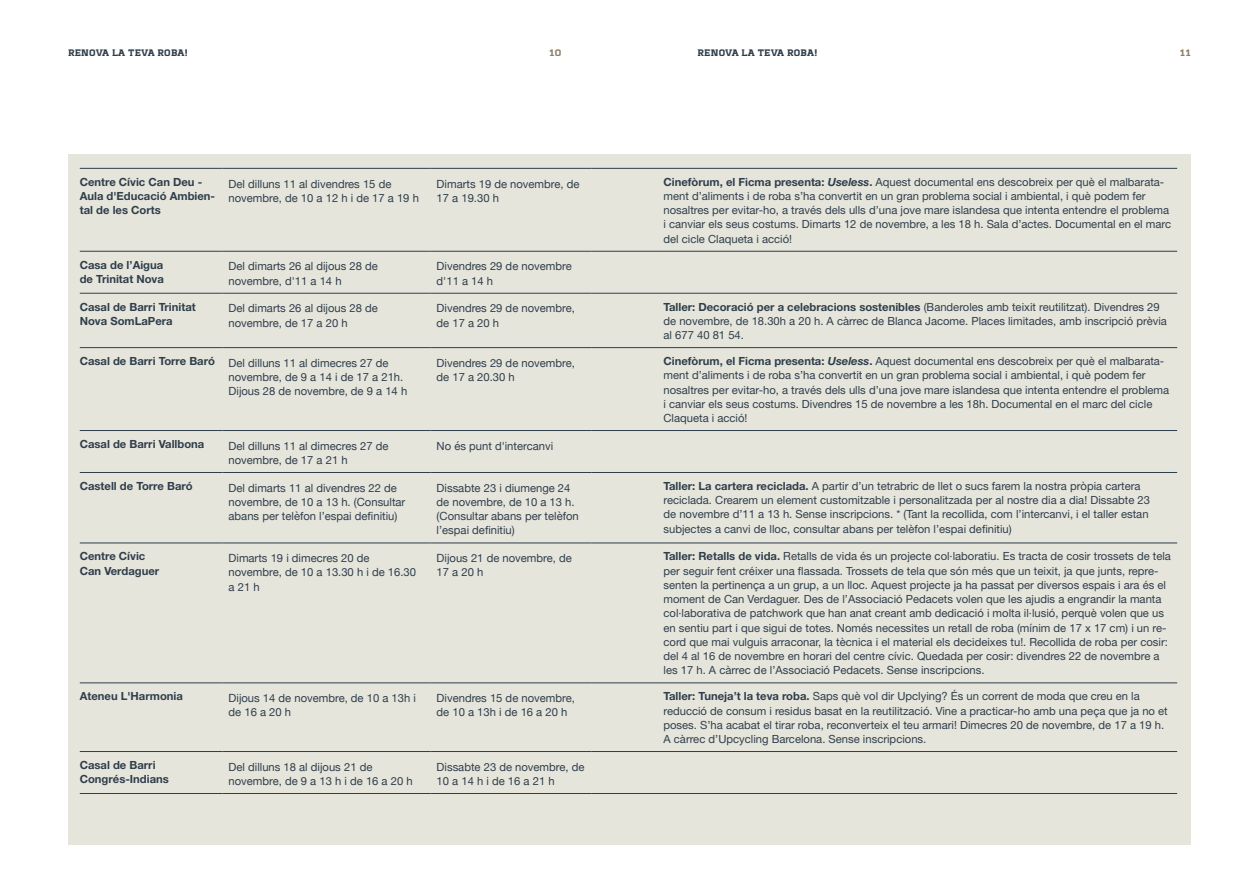
<style>
.page{position:relative;width:1259px;height:893px;background:#fff}
.page>*{position:absolute;margin:0;border:0;box-sizing:border-box;transform-origin:0 0}
.t1{font:900 12px "Abula";letter-spacing:.015em;color:#2f3e4b}
.t2{font:900 12px "Abula";color:#8d7d65}
.t3{font:11.25px/14.2px "Helvetica Neue";color:#2f3e4b}
.t4{font:11.25px/14.2px "Helvetica Neue";color:#2f3e4b}
.t5{font:700 11.25px/14.2px "Helvetica Neue";color:#2f3e4b}
.s1{font-weight:700}
.s2{font-weight:700;font-style:italic}
</style>
<div class="page">
<div style="left:68px;top:154px;width:1123px;height:691px;background:#e6e5dc"></div>
<hr style="left:80px;top:168px;width:143px;height:1px;background:#2f3e4b">
<hr style="left:223px;top:168px;width:208px;height:1px;background:#2f3e4b">
<hr style="left:431px;top:168px;width:160px;height:1px;background:#2f3e4b">
<hr style="left:591px;top:168px;width:586px;height:1px;background:#2f3e4b">
<hr style="left:80px;top:251px;width:143px;height:1px;background:#2f3e4b">
<hr style="left:223px;top:251px;width:208px;height:1px;background:#2f3e4b">
<hr style="left:431px;top:251px;width:160px;height:1px;background:#2f3e4b">
<hr style="left:591px;top:251px;width:586px;height:1px;background:#2f3e4b">
<hr style="left:80px;top:293px;width:143px;height:1px;background:#2f3e4b">
<hr style="left:223px;top:293px;width:208px;height:1px;background:#2f3e4b">
<hr style="left:431px;top:293px;width:160px;height:1px;background:#2f3e4b">
<hr style="left:591px;top:293px;width:586px;height:1px;background:#2f3e4b">
<hr style="left:80px;top:347px;width:143px;height:1px;background:#2f3e4b">
<hr style="left:223px;top:347px;width:208px;height:1px;background:#2f3e4b">
<hr style="left:431px;top:347px;width:160px;height:1px;background:#2f3e4b">
<hr style="left:591px;top:347px;width:586px;height:1px;background:#2f3e4b">
<hr style="left:80px;top:430px;width:143px;height:1px;background:#2f3e4b">
<hr style="left:223px;top:430px;width:208px;height:1px;background:#2f3e4b">
<hr style="left:431px;top:430px;width:160px;height:1px;background:#2f3e4b">
<hr style="left:591px;top:430px;width:586px;height:1px;background:#2f3e4b">
<hr style="left:80px;top:472px;width:143px;height:1px;background:#2f3e4b">
<hr style="left:223px;top:472px;width:208px;height:1px;background:#2f3e4b">
<hr style="left:431px;top:472px;width:160px;height:1px;background:#2f3e4b">
<hr style="left:591px;top:472px;width:586px;height:1px;background:#2f3e4b">
<hr style="left:80px;top:543px;width:143px;height:1px;background:#2f3e4b">
<hr style="left:223px;top:543px;width:208px;height:1px;background:#2f3e4b">
<hr style="left:431px;top:543px;width:160px;height:1px;background:#2f3e4b">
<hr style="left:591px;top:543px;width:586px;height:1px;background:#2f3e4b">
<hr style="left:80px;top:682px;width:143px;height:1px;background:#2f3e4b">
<hr style="left:223px;top:682px;width:208px;height:1px;background:#2f3e4b">
<hr style="left:431px;top:682px;width:160px;height:1px;background:#2f3e4b">
<hr style="left:591px;top:682px;width:586px;height:1px;background:#2f3e4b">
<hr style="left:80px;top:751px;width:143px;height:1px;background:#2f3e4b">
<hr style="left:223px;top:751px;width:208px;height:1px;background:#2f3e4b">
<hr style="left:431px;top:751px;width:160px;height:1px;background:#2f3e4b">
<hr style="left:591px;top:751px;width:586px;height:1px;background:#2f3e4b">
<hr style="left:80px;top:793px;width:143px;height:1px;background:#2f3e4b">
<hr style="left:223px;top:793px;width:208px;height:1px;background:#2f3e4b">
<hr style="left:431px;top:793px;width:160px;height:1px;background:#2f3e4b">
<hr style="left:591px;top:793px;width:586px;height:1px;background:#2f3e4b">
<p class="t1" style="left:68px;top:46px;width:121px">RENOVA LA TEVA ROBA!</p>
<p class="t2" style="left:549px;top:46px;width:14px">10</p>
<p class="t1" style="left:697px;top:46px;width:121px">RENOVA LA TEVA ROBA!</p>
<p class="t2" style="left:1179px;top:46px;width:13px">11</p>
<p class="t5" style="left:80px;top:174px;width:137px">Centre Cívic Can Deu -<br>Aula d'Educació Ambien&shy;tal de les Corts</p>
<p class="t4" style="left:229px;top:177px;width:192px">Del dilluns 11 al divendres 15 de novembre, de 10 a 12 h i de 17 a 19 h</p>
<p class="t4" style="left:437px;top:177px;width:144px">Dimarts 19 de novembre, de<br>17 a 19.30 h</p>
<p class="t3" style="left:663px;top:174px;width:509px"><span class="s1">Cinefòrum, el Ficma presenta:</span> <span class="s2">Useless</span><span class="s1">.</span> Aquest documental ens descobreix per què el malbarata&shy;ment d’aliments i de roba s’ha convertit en un gran problema social i ambiental, i què podem fer nosaltres per evitar-ho, a través dels ulls d’una jove mare islandesa que intenta entendre el problema i canviar els seus costums. Dimarts 12 de novembre, a les 18 h. Sala d’actes. Documental en el marc del cicle Claqueta i acció!</p>
<p class="t5" style="left:80px;top:257px;width:86px">Casa de l’Aigua de Trinitat Nova</p>
<p class="t4" style="left:229px;top:260px;width:151px">Del dimarts 26 al dijous 28 de novembre, d'11 a 14 h</p>
<p class="t4" style="left:437px;top:260px;width:137px">Divendres 29 de novembre d'11 a 14 h</p>
<p class="t5" style="left:80px;top:299px;width:118px">Casal de Barri Trinitat<br>Nova SomLaPera</p>
<p class="t4" style="left:229px;top:302px;width:151px">Del dimarts 26 al dijous 28 de novembre, de 17 a 20 h</p>
<p class="t4" style="left:437px;top:302px;width:140px">Divendres 29 de novembre, de 17 a 20 h</p>
<p class="t3" style="left:663px;top:299px;width:505px"><span class="s1">Taller: Decoració per a celebracions sostenibles</span> (Banderoles amb teixit reutilitzat). Divendres 29 de novembre, de 18.30h a 20 h. A càrrec de Blanca Jacome. Places limitades, amb inscripció prèvia al 677 40 81 54.</p>
<p class="t5" style="left:80px;top:354px;width:137px">Casal de Barri Torre Baró</p>
<p class="t4" style="left:229px;top:356px;width:180px">Del dilluns 11 al dimecres 27 de novembre, de 9 a 14 i de 17 a 21h.<br>Dijous 28 de novembre, de 9 a 14 h</p>
<p class="t4" style="left:437px;top:356px;width:140px">Divendres 29 de novembre, de 17 a 20.30 h</p>
<p class="t3" style="left:663px;top:354px;width:507px"><span class="s1">Cinefòrum, el Ficma presenta:</span> <span class="s2">Useless</span><span class="s1">.</span> Aquest documental ens descobreix per què el malbarata&shy;ment d’aliments i de roba s’ha convertit en un gran problema social i ambiental, i què podem fer nosaltres per evitar-ho, a través dels ulls d’una jove mare islandesa que intenta entendre el problema i canviar els seus costums. Divendres 15 de novembre a les 18h. Documental en el marc del cicle Claqueta i acció!</p>
<p class="t5" style="left:80px;top:436px;width:126px">Casal de Barri Vallbona</p>
<p class="t4" style="left:229px;top:439px;width:161px">Del dilluns 11 al dimecres 27 de novembre, de 17 a 21 h</p>
<p class="t4" style="left:437px;top:439px;width:118px">No és punt d'intercanvi</p>
<p class="t5" style="left:80px;top:478px;width:114px">Castell de Torre Baró</p>
<p class="t4" style="left:229px;top:481px;width:178px">Del dimarts 11 al divendres 22 de novembre, de 10 a 13 h. (Consultar abans per telèfon l’espai definitiu)</p>
<p class="t4" style="left:437px;top:481px;width:144px">Dissabte 23 i diumenge 24 de novembre, de 10 a 13 h. (Consultar abans per telèfon l’espai definitiu)</p>
<p class="t3" style="left:663px;top:479px;width:488px"><span class="s1">Taller: La cartera reciclada.</span> A partir d’un tetrabric de llet o sucs farem la nostra pròpia cartera reciclada. Crearem un element customitzable i personalitzada per al nostre dia a dia! Dissabte 23 de novembre d’11 a 13 h. Sense inscripcions. * (Tant la recollida, com l’intercanvi, i el taller estan subjectes a canvi de lloc, consultar abans per telèfon l’espai definitiu)</p>
<p class="t5" style="left:80px;top:549px;width:81px">Centre Cívic<br>Can Verdaguer</p>
<p class="t4" style="left:229px;top:552px;width:189px">Dimarts 19 i dimecres 20 de novembre, de 10 a 13.30 h i de 16.30 a 21 h</p>
<p class="t4" style="left:437px;top:552px;width:137px">Dijous 21 de novembre, de<br>17 a 20 h</p>
<p class="t3" style="left:663px;top:549px;width:509px"><span class="s1">Taller: Retalls de vida.</span> Retalls de vida és un projecte col·laboratiu. Es tracta de cosir trossets de tela per seguir fent créixer una flassada. Trossets de tela que són més que un teixit, ja que junts, repre&shy;senten la pertinença a un grup, a un lloc. Aquest projecte ja ha passat per diversos espais i ara és el moment de Can Verdaguer. Des de l’Associació Pedacets volen que les ajudis a engrandir la manta col·laborativa de patchwork que han anat creant amb dedicació i molta il·lusió, perquè volen que us en sentiu part i que sigui de totes. Només necessites un retall de roba (mínim de 17 x 17 cm) i un re&shy;cord que mai vulguis arraconar, la tècnica i el material els decideixes tu!. Recollida de roba per cosir: del 4 al 16 de novembre en horari del centre cívic. Quedada per cosir: divendres 22 de novembre a les 17 h. A càrrec de l’Associació Pedacets. Sense inscripcions.</p>
<p class="t5" style="left:80px;top:689px;width:105px">Ateneu L'Harmonia</p>
<p class="t4" style="left:229px;top:692px;width:189px">Dijous 14 de novembre, de 10 a 13h i de 16 a 20 h</p>
<p class="t4" style="left:437px;top:692px;width:140px">Divendres 15 de novembre, de 10 a 13h i de 16 a 20 h</p>
<p class="t3" style="left:663px;top:689px;width:506px"><span class="s1">Taller: Tuneja’t la teva roba.</span> Saps què vol dir Upclying? És un corrent de moda que creu en la reducció de consum i residus basat en la reutilització. Vine a practicar-ho amb una peça que ja no et poses. S’ha acabat el tirar roba, reconverteix el teu armari! Dimecres 20 de novembre, de 17 a 19 h.<br>A càrrec d’Upcycling Barcelona. Sense inscripcions.</p>
<p class="t5" style="left:80px;top:757px;width:91px">Casal de Barri<br>Congrés-Indians</p>
<p class="t4" style="left:229px;top:760px;width:186px">Del dilluns 18 al dijous 21 de novembre, de 9 a 13 h i de 16 a 20 h</p>
<p class="t4" style="left:437px;top:760px;width:149px">Dissabte 23 de novembre, de<br>10a14hide16a21h</p>
</div>
